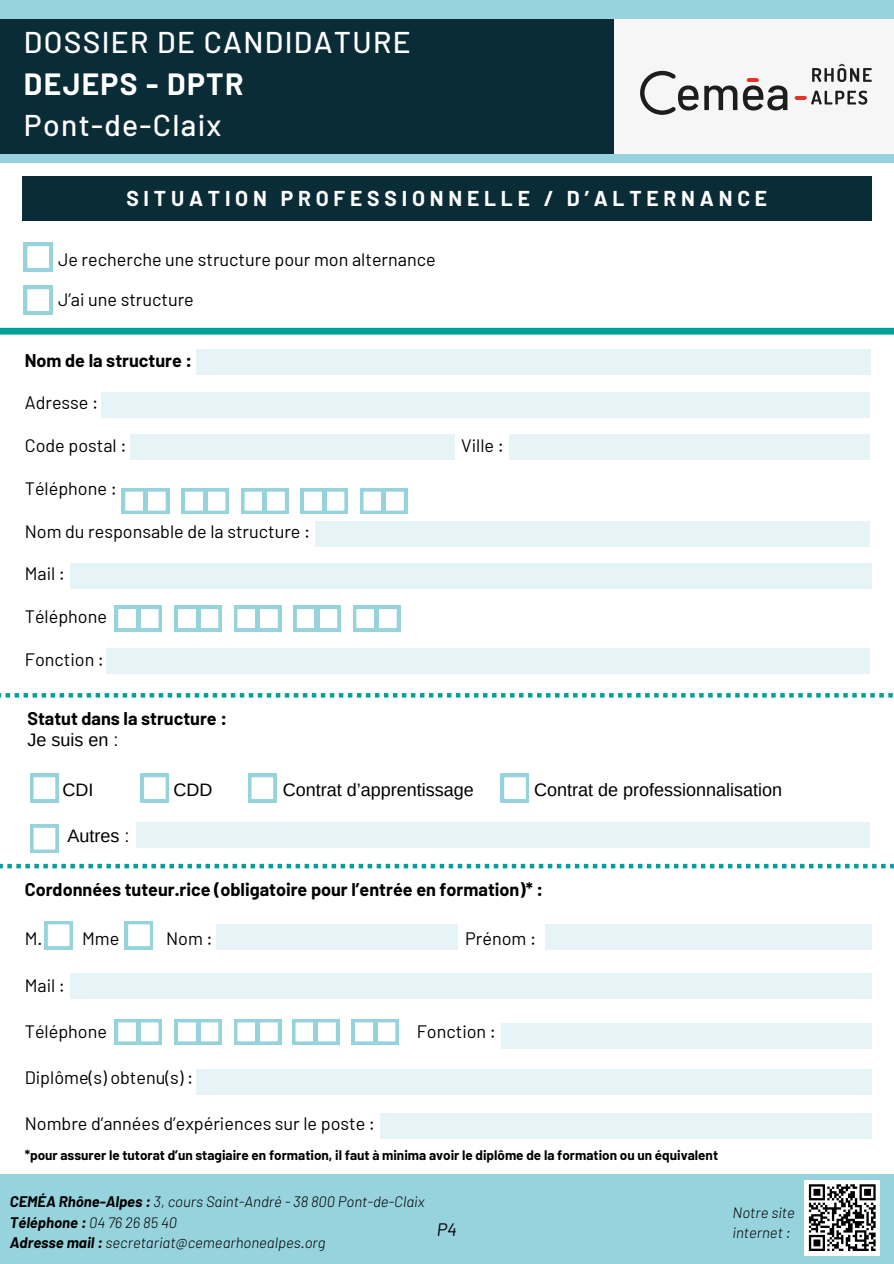
<style>
.page{position:relative;width:894px;height:1264px;background:#fff}
.page>*{position:absolute;margin:0;border:0;box-sizing:border-box;transform-origin:0 0}
.t1{font:500 30px "Barlow";letter-spacing:.045em;color:#fff}
.t2{font:700 30px "Barlow";letter-spacing:.045em;color:#fff}
.t3{font:700 21px "Barlow";letter-spacing:.23em;color:#fff}
.t4{font:18px/39.3px "Barlow";color:#000}
.t5{font:700 18px "Barlow";color:#000}
.t6{font:18px "Arimo";color:#000}
.t7{font:italic 18px "Barlow";color:#000}
.t8{font:italic 300 15px/20.2px "Barlow";color:#000}
.t9{font:700 13.5px "Barlow";color:#000}
.s1{font-weight:700}
</style>
<div class="page">
<div style="left:0;top:1174px;width:893px;height:89px;background:#96d3dd"></div>
<div style="left:804px;top:1179px;width:76px;height:76px;background:#fff"></div>
<svg style="left:808px;top:1184px;width:68px;height:67px"></svg>
<div style="left:22px;top:176px;width:849px;height:44px;background:#092c36"></div>
<svg style="left:24px;top:243px;width:28px;height:28px"></svg>
<svg style="left:24px;top:286px;width:28px;height:28px"></svg>
<div style="left:196px;top:349px;width:673px;height:26px;background:#e6f4f7"></div>
<div style="left:101px;top:392px;width:768px;height:25px;background:#e6f4f7"></div>
<div style="left:130px;top:434px;width:324px;height:26px;background:#e6f4f7"></div>
<div style="left:509px;top:434px;width:360px;height:26px;background:#e6f4f7"></div>
<div style="left:0;top:328px;width:893px;height:6px;background:#00a19a"></div>
<svg style="left:122px;top:488px;width:47px;height:26px"></svg>
<svg style="left:182px;top:488px;width:47px;height:26px"></svg>
<svg style="left:241px;top:488px;width:47px;height:26px"></svg>
<svg style="left:300px;top:488px;width:47px;height:26px"></svg>
<svg style="left:360px;top:488px;width:47px;height:26px"></svg>
<div style="left:70px;top:563px;width:801px;height:26px;background:#e6f4f7"></div>
<div style="left:106px;top:648px;width:763px;height:26px;background:#e6f4f7"></div>
<svg style="left:0;top:693px;width:893px;height:4px"></svg>
<svg style="left:115px;top:605px;width:47px;height:26px"></svg>
<svg style="left:174px;top:605px;width:47px;height:26px"></svg>
<svg style="left:234px;top:605px;width:47px;height:26px"></svg>
<svg style="left:293px;top:605px;width:47px;height:26px"></svg>
<svg style="left:353px;top:605px;width:47px;height:26px"></svg>
<div style="left:0;top:0;width:893px;height:163px;background:#96d3dd"></div>
<div style="left:0;top:19px;width:621px;height:134px;background:#092c36"></div>
<div style="left:613px;top:19px;width:280px;height:134px;background:#f6f6f6"></div>
<svg style="left:704px;top:63px;width:167px;height:48px"></svg>
<svg style="left:640px;top:71px;width:58px;height:44px"></svg>
<div style="left:315px;top:521px;width:554px;height:25px;background:#e6f4f7"></div>
<svg style="left:0;top:863px;width:893px;height:5px"></svg>
<svg style="left:30px;top:774px;width:28px;height:28px"></svg>
<svg style="left:140px;top:774px;width:29px;height:28px"></svg>
<svg style="left:248px;top:774px;width:28px;height:28px"></svg>
<svg style="left:500px;top:774px;width:28px;height:28px"></svg>
<svg style="left:30px;top:824px;width:28px;height:28px"></svg>
<div style="left:136px;top:822px;width:733px;height:26px;background:#e6f4f7"></div>
<div style="left:216px;top:924px;width:242px;height:26px;background:#e6f4f7"></div>
<div style="left:70px;top:973px;width:801px;height:25px;background:#e6f4f7"></div>
<div style="left:545px;top:924px;width:326px;height:26px;background:#e6f4f7"></div>
<svg style="left:44px;top:921px;width:29px;height:28px"></svg>
<svg style="left:125px;top:921px;width:28px;height:28px"></svg>
<svg style="left:115px;top:1019px;width:47px;height:25px"></svg>
<svg style="left:174px;top:1019px;width:47px;height:25px"></svg>
<svg style="left:234px;top:1019px;width:47px;height:25px"></svg>
<svg style="left:292px;top:1019px;width:47px;height:25px"></svg>
<svg style="left:351px;top:1019px;width:47px;height:25px"></svg>
<div style="left:500px;top:1022px;width:371px;height:26px;background:#e6f4f7"></div>
<div style="left:196px;top:1068px;width:675px;height:26px;background:#e6f4f7"></div>
<div style="left:379px;top:1113px;width:492px;height:25px;background:#e6f4f7"></div>
<h1 class="t1" style="left:24px;top:23px;width:388px">DOSSIER DE CANDIDATURE</h1>
<h1 class="t2" style="left:24px;top:65px;width:221px">DEJEPS - DPTR</h1>
<h1 class="t1" style="left:24px;top:106px;width:199px">Pont-de-Claix</h1>
<p class="t3" style="left:126px;top:184px;width:642px">SITUATION PROFESSIONNELLE / D’ALTERNANCE</p>
<p class="t4" style="left:58px;top:239px;width:379px">Je recherche une structure pour mon alternance<br>J’ai une structure</p>
<p class="t5" style="left:25px;top:348px;width:169px">Nom de la structure :</p>
<p class="t4" style="left:25px;top:382px;width:75px">Adresse :</p>
<p class="t4" style="left:25px;top:425px;width:103px">Code postal :</p>
<p class="t4" style="left:461px;top:425px;width:44px">Ville :</p>
<p class="t4" style="left:25px;top:468px;width:93px">Téléphone :</p>
<p class="t4" style="left:25px;top:511px;width:287px">Nom du responsable de la structure :</p>
<p class="t4" style="left:25px;top:553px;width:42px">Mail :</p>
<p class="t4" style="left:25px;top:596px;width:84px">Téléphone</p>
<p class="t4" style="left:25px;top:639px;width:81px">Fonction :</p>
<p class="t5" style="left:27px;top:706px;width:201px">Statut dans la structure :</p>
<p class="t6" style="left:27px;top:729px;width:92px">Je suis en :</p>
<p class="t6" style="left:62px;top:779px;width:32px">CDI</p>
<p class="t6" style="left:173px;top:779px;width:40px">CDD</p>
<p class="t6" style="left:283px;top:779px;width:193px">Contrat d’apprentissage</p>
<p class="t6" style="left:534px;top:779px;width:250px">Contrat de professionnalisation</p>
<p class="t6" style="left:67px;top:825px;width:63px">Autres :</p>
<p class="t5" style="left:25px;top:877px;width:519px">Cordonnées tuteur.rice (obligatoire pour l’entrée en formation)* :</p>
<p class="t4" style="left:25px;top:918px;width:96px">M. Mme</p>
<p class="t4" style="left:166px;top:918px;width:48px">Nom :</p>
<p class="t4" style="left:25px;top:964px;width:42px">Mail :</p>
<p class="t4" style="left:25px;top:1010px;width:84px">Téléphone</p>
<p class="t4" style="left:416px;top:1010px;width:81px">Fonction :</p>
<p class="t4" style="left:25px;top:1056px;width:170px">Diplôme(s) obtenu(s) :</p>
<p class="t4" style="left:25px;top:1103px;width:351px">Nombre d’années d’expériences sur le poste :</p>
<p class="t4" style="left:465px;top:917px;width:72px">Prénom :</p>
<p class="t9" style="left:25px;top:1146px;width:694px">*pour assurer le tutorat d’un stagiaire en formation, il faut à minima avoir le diplôme de la formation ou un équivalent</p>
<p class="t8" style="left:10px;top:1191px;width:416px"><span class="s1">CEMÉA Rhône-Alpes :</span> 3, cours Saint-André - 38 800 Pont-de-Claix<br><span class="s1">Téléphone :</span> 04 76 26 85 40<br><span class="s1">Adresse mail :</span> secretariat@cemearhonealpes.org</p>
<p class="t8" style="left:732px;top:1201px;width:64px">Notre site</p>
<p class="t7" style="left:436px;top:1217px;width:21px">P4</p>
<p class="t8" style="left:732px;top:1221px;width:59px">internet :</p>
</div>
